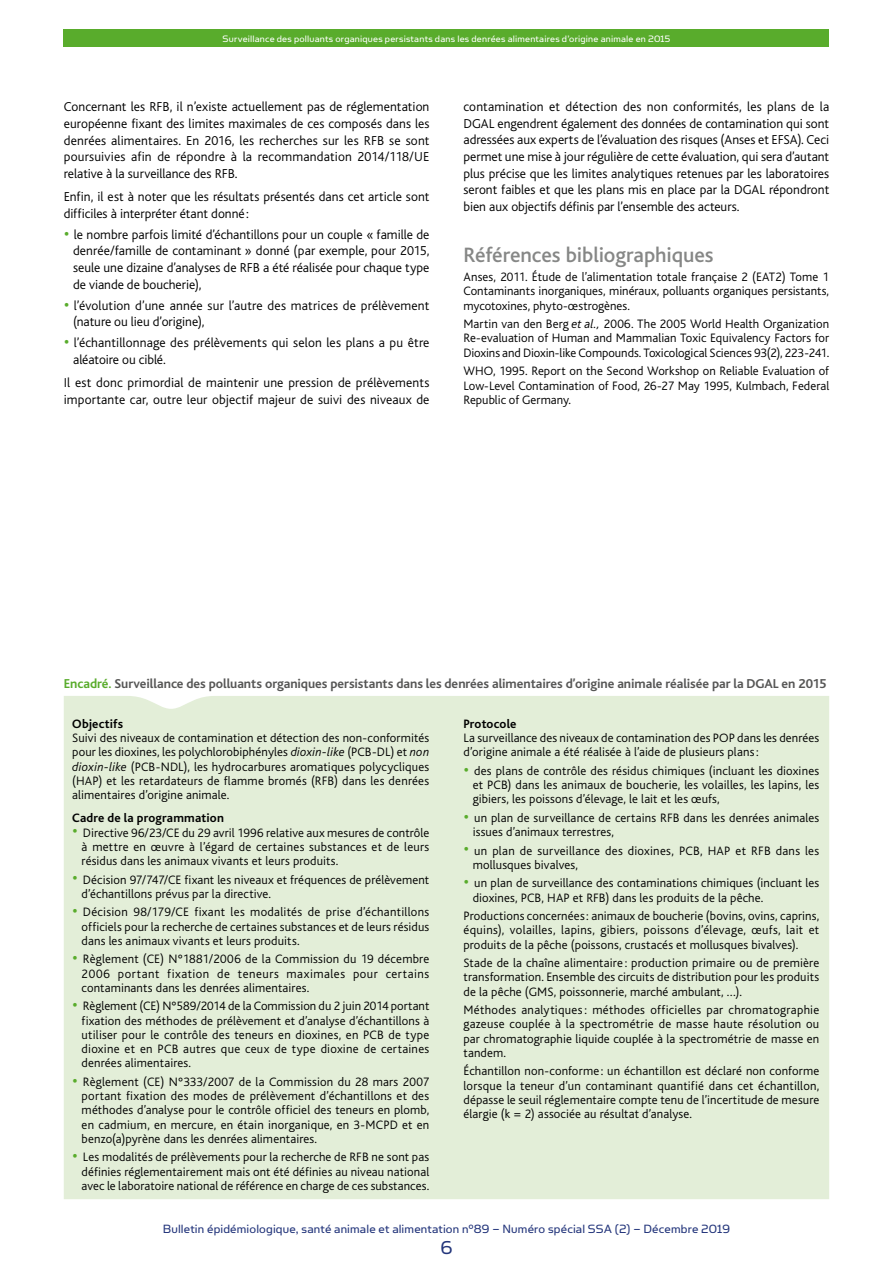
<style>
.page{position:relative;width:893px;height:1263px;background:#fff}
.page>*{position:absolute;margin:0;border:0;box-sizing:border-box;transform-origin:0 0}
.ST_Biblio-Merci{font:500 21.75px "Bliss";letter-spacing:-.005em;color:#868786}
.t1{font:21px "Simian Text Orangutan";color:#23357b}
.TEXTE_COURANT{font:300 13.5px/16.6px "Bliss";letter-spacing:.005em;color:#000}
.Titre_tablo-Fig_FR{font:700 13.5px "Bliss";letter-spacing:-.005em;color:#565655}
.t2{font:13.5px "Simian Text Orangutan";letter-spacing:.01em;color:#23357b}
.Encadré_texte{font:300 12.75px/14.2px "Bliss";letter-spacing:.01em;color:#000;text-align:justify}
.Texte_Biblio-Merci{font:300 12.75px/14.2px "Bliss";letter-spacing:-.005em;color:#000;text-align:justify}
.Encadré_ST{font:700 12.75px "Bliss";letter-spacing:.01em;color:#000}
.t3{font:10.5px "Simian Text Orangutan";letter-spacing:.02em;color:#fff}
.s1{font-size:19.5px;color:#59ac2c}
.s2{font-style:italic}
.s3{color:#59ac2c}
</style>
<div class="page">
<div style="left:64px;top:30px;width:765px;height:17px;background:#59ac2c"></div>
<div style="left:64px;top:696px;width:765px;height:503px;background:#e3eed8"></div>
<p class="t3" style="left:222px;top:33px;width:450px">Surveillance des polluants organiques persistants dans les denrées alimentaires d’origine animale en 2015</p>
<p class="TEXTE_COURANT" style="left:64px;top:99px;width:367px;text-align:justify">Concernant les RFB, il n’existe actuellement pas de réglementation européenne fixant des limites maximales de ces composés dans les denrées alimentaires. En 2016, les recherches sur les RFB se sont poursuivies afin de répondre à la recommandation 2014/118/UE relative à la surveillance des RFB.</p>
<p class="TEXTE_COURANT" style="left:64px;top:189px;width:367px">Enfin, il est à noter que les résultats présentés dans cet article sont difficiles à interpréter étant donné:</p>
<p class="TEXTE_COURANT" style="left:73px;top:226px;width:358px;text-align:justify;text-indent:-9px"><span class="s1">•</span> le nombre parfois limité d’échantillons pour un couple « famille de denrée/famille de contaminant » donné (par exemple, pour 2015, seule une dizaine d’analyses de RFB a été réalisée pour chaque type de viande de boucherie),</p>
<p class="TEXTE_COURANT" style="left:73px;top:297px;width:358px;text-indent:-9px"><span class="s1">•</span> l’évolution d’une année sur l’autre des matrices de prélèvement (nature ou lieu d’origine),</p>
<p class="TEXTE_COURANT" style="left:73px;top:335px;width:358px;text-indent:-9px"><span class="s1">•</span> l’échantillonnage des prélèvements qui selon les plans a pu être aléatoire ou ciblé.</p>
<p class="TEXTE_COURANT" style="left:64px;top:375px;width:367px">Il est donc primordial de maintenir une pression de prélèvements importante car, outre leur objectif majeur de suivi des niveaux de</p>
<p class="TEXTE_COURANT" style="left:463px;top:99px;width:367px;text-align:justify">contamination et détection des non conformités, les plans de la DGAL engendrent également des données de contamination qui sont adressées aux experts de l’évaluation des risques (Anses et EFSA). Ceci permet une mise à jour régulière de cette évaluation, qui sera d’autant plus précise que les limites analytiques retenues par les laboratoires seront faibles et que les plans mis en place par la DGAL répondront bien aux objectifs définis par l’ensemble des acteurs.</p>
<p class="ST_Biblio-Merci" style="left:463px;top:244px;width:252px">Références bibliographiques</p>
<p class="Texte_Biblio-Merci" style="left:463px;top:270px;width:367px">Anses, 2011. Étude de l’alimentation totale française 2 (EAT2) Tome 1<br>Contaminants inorganiques, minéraux, polluants organiques persistants, mycotoxines, phyto-œstrogènes.</p>
<p class="Texte_Biblio-Merci" style="left:463px;top:317px;width:367px">Martin van den Berg <span class="s2">et al.,</span> 2006. The 2005 World Health Organization Re-evaluation of Human and Mammalian Toxic Equivalency Factors for Dioxins and Dioxin-like Compounds. Toxicological Sciences 93(2), 223-241.</p>
<p class="Texte_Biblio-Merci" style="left:463px;top:364px;width:367px">WHO, 1995. Report on the Second Workshop on Reliable Evaluation of Low-Level Contamination of Food, 26-27 May 1995, Kulmbach, Federal Republic of Germany.</p>
<p class="Titre_tablo-Fig_FR" style="left:64px;top:676px;width:764px"><span class="s3">Encadré.</span> Surveillance des polluants organiques persistants dans les denrées alimentaires d’origine animale réalisée par la DGAL en 2015</p>
<p class="Encadré_ST" style="left:72px;top:717px;width:52px">Objectifs</p>
<p class="Encadré_texte" style="left:72px;top:731px;width:359px">Suivi des niveaux de contamination et détection des non-conformités pour les dioxines, les polychlorobiphényles <span class="s2">dioxin-like</span> (PCB-DL) et <span class="s2">non dioxin-like</span> (PCB-NDL), les hydrocarbures aromatiques polycycliques (HAP) et les retardateurs de flamme bromés (RFB) dans les denrées alimentaires d’origine animale.</p>
<p class="Encadré_ST" style="left:72px;top:812px;width:153px">Cadre de la programmation</p>
<p class="Encadré_texte" style="left:82px;top:825px;width:349px;text-indent:-9px"><span class="s1">•</span> Directive 96/23/CE du 29 avril 1996 relative aux mesures de contrôle à mettre en œuvre à l’égard de certaines substances et de leurs résidus dans les animaux vivants et leurs produits.</p>
<p class="Encadré_texte" style="left:82px;top:873px;width:349px;text-indent:-9px"><span class="s1">•</span> Décision 97/747/CE fixant les niveaux et fréquences de prélèvement d’échantillons prévus par la directive.</p>
<p class="Encadré_texte" style="left:82px;top:905px;width:349px;text-indent:-9px"><span class="s1">•</span> Décision 98/179/CE fixant les modalités de prise d’échantillons officiels pour la recherche de certaines substances et de leurs résidus dans les animaux vivants et leurs produits.</p>
<p class="Encadré_texte" style="left:82px;top:952px;width:349px;text-indent:-9px"><span class="s1">•</span> Règlement (CE) N°1881/2006 de la Commission du 19 décembre 2006 portant fixation de teneurs maximales pour certains contaminants dans les denrées alimentaires.</p>
<p class="Encadré_texte" style="left:82px;top:999px;width:349px;text-indent:-9px"><span class="s1">•</span> Règlement (CE) N°589/2014 de la Commission du 2 juin 2014 portant fixation des méthodes de prélèvement et d’analyse d’échantillons à utiliser pour le contrôle des teneurs en dioxines, en PCB de type dioxine et en PCB autres que ceux de type dioxine de certaines denrées alimentaires.</p>
<p class="Encadré_texte" style="left:82px;top:1075px;width:349px;text-indent:-9px"><span class="s1">•</span> Règlement (CE) N°333/2007 de la Commission du 28 mars 2007 portant fixation des modes de prélèvement d’échantillons et des méthodes d’analyse pour le contrôle officiel des teneurs en plomb, en cadmium, en mercure, en étain inorganique, en 3-MCPD et en benzo(a)pyrène dans les denrées alimentaires.</p>
<p class="Encadré_texte" style="left:82px;top:1150px;width:349px;text-indent:-9px"><span class="s1">•</span> Les modalités de prélèvements pour la recherche de RFB ne sont pas définies réglementairement mais ont été définies au niveau national avec le laboratoire national de référence en charge de ces substances.</p>
<p class="Encadré_ST" style="left:463px;top:717px;width:55px">Protocole</p>
<p class="Encadré_texte" style="left:463px;top:731px;width:357px">La surveillance des niveaux de contamination des POP dans les denrées d’origine animale a été réalisée à l’aide de plusieurs plans:</p>
<p class="Encadré_texte" style="left:473px;top:764px;width:348px;text-indent:-9px"><span class="s1">•</span> des plans de contrôle des résidus chimiques (incluant les dioxines et PCB) dans les animaux de boucherie, les volailles, les lapins, les gibiers, les poissons d’élevage, le lait et les œufs,</p>
<p class="Encadré_texte" style="left:473px;top:811px;width:348px;text-indent:-9px"><span class="s1">•</span> un plan de surveillance de certains RFB dans les denrées animales issues d’animaux terrestres,</p>
<p class="Encadré_texte" style="left:473px;top:843px;width:348px;text-indent:-9px"><span class="s1">•</span> un plan de surveillance des dioxines, PCB, HAP et RFB dans les mollusques bivalves,</p>
<p class="Encadré_texte" style="left:473px;top:876px;width:348px;text-indent:-9px"><span class="s1">•</span> un plan de surveillance des contaminations chimiques (incluant les dioxines, PCB, HAP et RFB) dans les produits de la pêche.</p>
<p class="Encadré_texte" style="left:463px;top:909px;width:357px">Productions concernées: animaux de boucherie (bovins, ovins, caprins, équins), volailles, lapins, gibiers, poissons d’élevage, œufs, lait et produits de la pêche (poissons, crustacés et mollusques bivalves).</p>
<p class="Encadré_texte" style="left:463px;top:956px;width:357px">Stade de la chaîne alimentaire : production primaire ou de première transformation. Ensemble des circuits de distribution pour les produits de la pêche (GMS, poissonnerie, marché ambulant, …).</p>
<p class="Encadré_texte" style="left:463px;top:1003px;width:357px">Méthodes analytiques: méthodes officielles par chromatographie gazeuse couplée à la spectrométrie de masse haute résolution ou par chromatographie liquide couplée à la spectrométrie de masse en tandem.</p>
<p class="Encadré_texte" style="left:463px;top:1064px;width:357px">Échantillon non-conforme : un échantillon est déclaré non conforme lorsque la teneur d’un contaminant quantifié dans cet échantillon, dépasse le seuil réglementaire compte tenu de l’incertitude de mesure élargie (k = 2) associée au résultat d’analyse.</p>
<p class="t2" style="left:163px;top:1221px;width:569px">Bulletin épidémiologique, santé animale et alimentation n°89 – Numéro spécial SSA (2) – Décembre 2019</p>
<h2 class="t1" style="left:440px;top:1236px;width:13px">6</h2>
</div>
